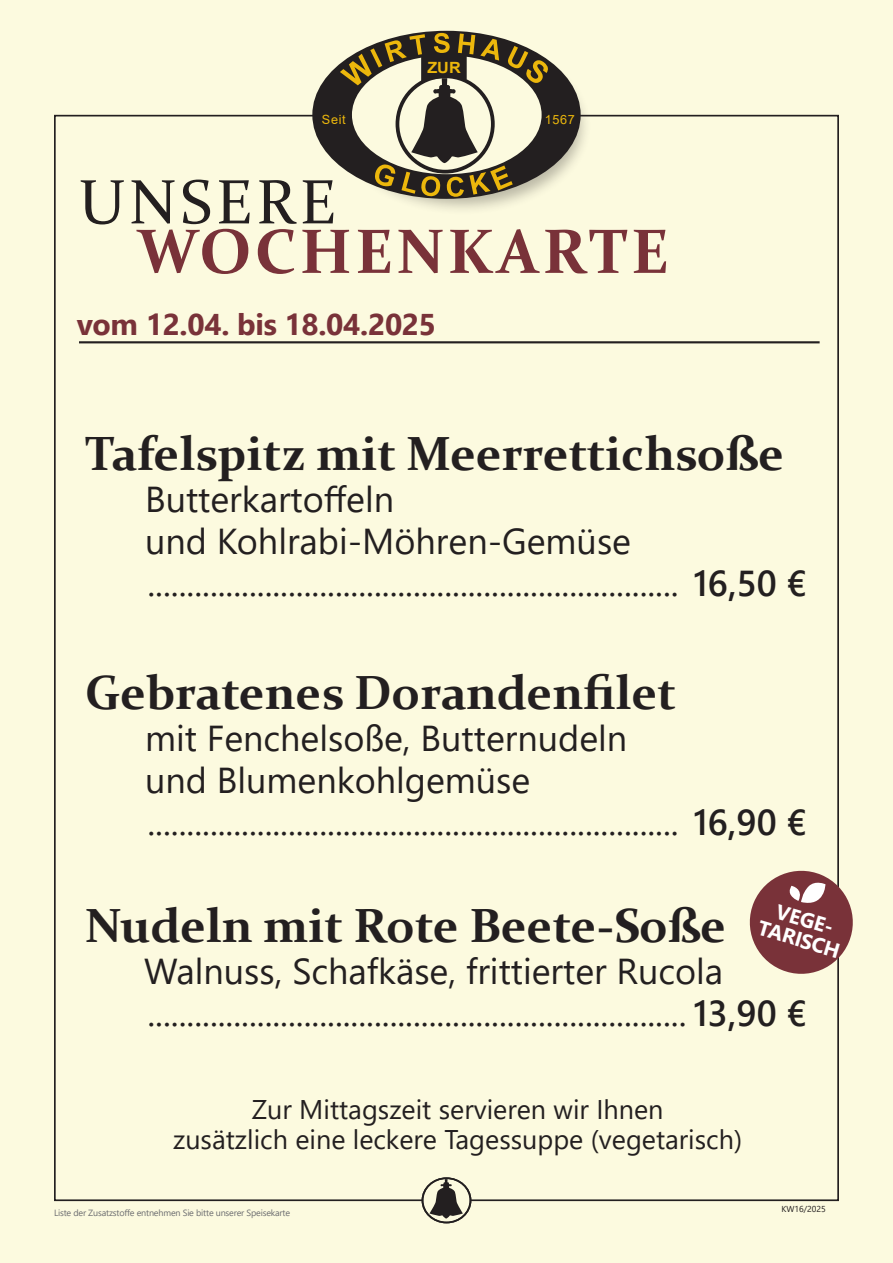
<style>
.page{position:relative;width:893px;height:1263px;background:#fcfadf}
.page>*{position:absolute;margin:0;border:0;box-sizing:border-box;transform-origin:0 0}
.t1{font:700 63px "Constantia";letter-spacing:.055em;color:#793239}
.t2{font:63px "Constantia";letter-spacing:.06em;color:#231f20}
.t3{font:700 48px "Constantia";color:#231f20}
.t4{font:36px "Segoe UI";color:#231f20}
.t5{font:700 30px "Segoe UI";letter-spacing:-.01em;color:#793239}
.t6{font:27px "Segoe UI";color:#231f20}
.t7{font:700 20.7px "Segoe UI";color:#fff}
.t8{font:700 15.45px "Arial";color:#ecb70c;scale:1.05 1}
.t9{font:12.75px "Arial";letter-spacing:.045em;color:#ecb70c}
.t10{font:9px "Segoe UI";letter-spacing:-.02em;color:#6c6d70}
.t11{font:8.7px "Segoe UI";color:#231f20}
.s1{font-weight:600}
</style>
<div class="page">
<hr style="left:79px;top:341px;width:741px;height:2px;background:#231f20">
<svg style="left:422px;top:1177px;width:49px;height:46px"></svg>
<div style="left:332px;top:36px;width:259px;height:180px;background:#231f20;opacity:.3"></div>
<svg style="left:312px;top:31px;width:269px;height:168px"></svg>
<svg style="left:340px;top:33px;width:208px;height:164px"></svg>
<svg style="left:749px;top:864px;width:104px;height:117px"></svg>
<p class="t8" style="left:427px;top:57px;width:33px">ZUR</p>
<p class="t9" style="left:322px;top:111px;width:25px">Seit</p>
<p class="t9" style="left:545px;top:111px;width:32px">1567</p>
<p class="t2" style="left:79px;top:159px;width:259px">UNSERE</p>
<p class="t1" style="left:137px;top:208px;width:534px">WOCHENKARTE</p>
<p class="t5" style="left:77px;top:296px;width:361px">vom 12.04. bis 18.04.2025</p>
<p class="t3" style="left:85px;top:420px;width:701px">Tafelspitz mit Meerrettichsoße</p>
<p class="t4" style="left:145px;top:465px;width:251px">Butterkartoffeln</p>
<p class="t4" style="left:145px;top:507px;width:488px">und Kohlrabi-Möhren-Gemüse</p>
<p class="t4" style="left:147px;top:549px;width:661px">.................................................................... <span class="s1">16,50 €</span></p>
<p class="t3" style="left:85px;top:659px;width:593px">Gebratenes Dorandenfilet</p>
<p class="t4" style="left:145px;top:704px;width:484px">mit Fenchelsoße, Butternudeln</p>
<p class="t4" style="left:145px;top:746px;width:387px">und Blumenkohlgemüse</p>
<p class="t4" style="left:147px;top:788px;width:661px">.................................................................... <span class="s1">16,90 €</span></p>
<p class="t7" style="left:782px;top:892px;width:62px;rotate:16deg">VEGE-</p>
<p class="t3" style="left:85px;top:892px;width:643px">Nudeln mit Rote Beete-Soße</p>
<p class="t4" style="left:144px;top:937px;width:580px">Walnuss, Schafkäse, frittierter Rucola</p>
<p class="t4" style="left:147px;top:979px;width:661px">..................................................................... <span class="s1">13,90 €</span></p>
<p class="t7" style="left:764px;top:908px;width:86px;rotate:16deg">TARISCH</p>
<p class="t6" style="left:252px;top:1084px;width:413px">Zur Mittagszeit servieren wir Ihnen</p>
<p class="t6" style="left:173px;top:1114px;width:571px">zusätzlich eine leckere Tagessuppe (vegetarisch)</p>
<p class="t10" style="left:54px;top:1204px;width:238px">Liste der Zusatzstoffe entnehmen Sie bitte unserer Speisekarte</p>
<p class="t11" style="left:781px;top:1201px;width:46px">KW16/2025</p>
</div>
